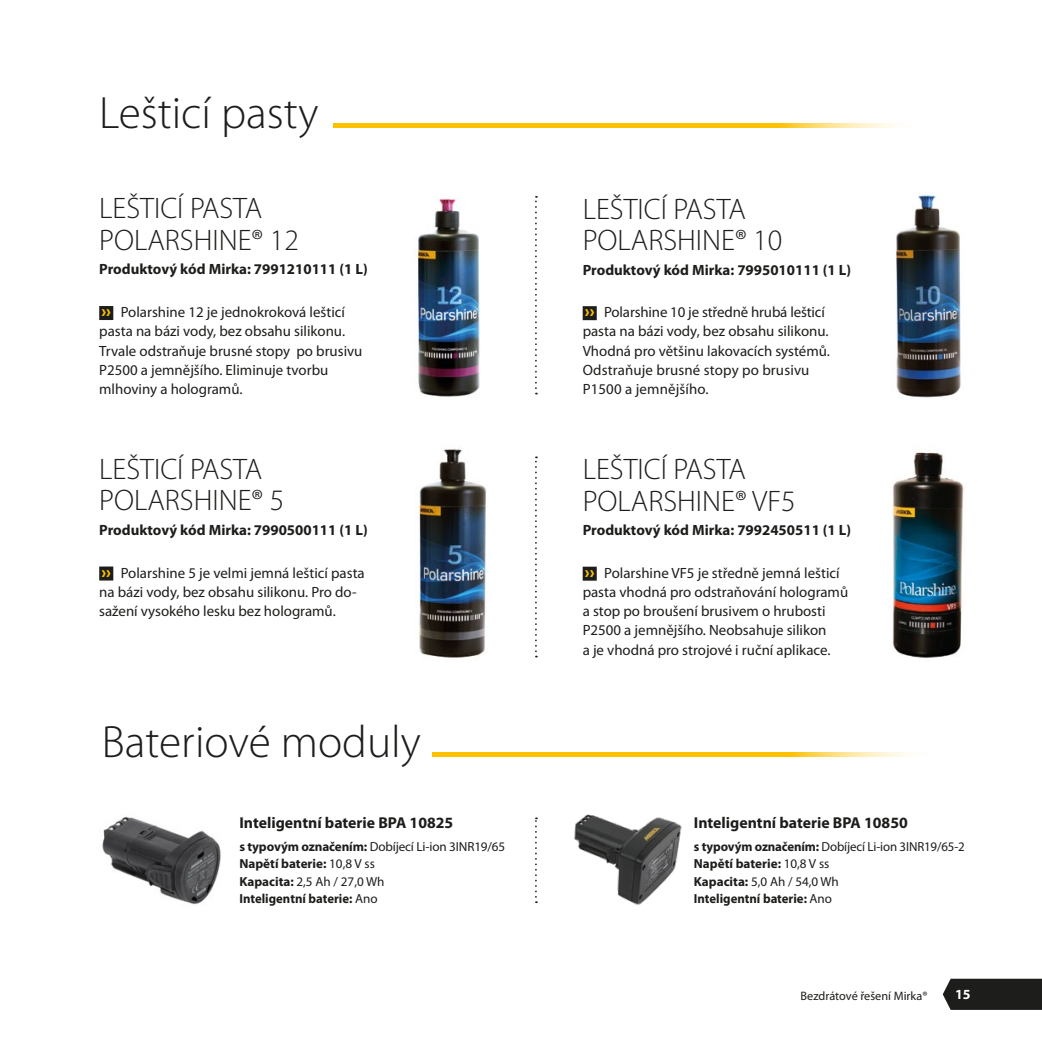
<style>
.page{position:relative;width:1042px;height:1042px;background:#fff}
.page>*{position:absolute;margin:0;border:0;box-sizing:border-box;transform-origin:0 0}
.t1{font:300 45.5px "Myriad Pro";color:#1d1d1b}
.t2{font:300 29.75px/31.5px "Myriad Pro";color:#1d1d1b}
.t3{font:700 15.75px "Myriad Pro";color:#1d1d1b}
.t4{font:14.88px/19.2px "Myriad Pro";color:#1d1d1b}
.t5{font:700 14.88px "Myriad Pro";color:#1d1d1b}
.t6{font:700 14px "Myriad Pro";color:#fff}
.t7{font:700 13.12px/17.5px "Myriad Pro";color:#1d1d1b}
.t8{font:12.25px "Myriad Pro";color:#1d1d1b}
.s1{font-weight:900;font-size:17.5px;color:#fdc100}
.s2{font-weight:400}
</style>
<div class="page">
<svg style="left:334px;top:123px;width:564px;height:5px;fill:#fdc100"></svg>
<svg style="left:535px;top:196px;width:2px;height:198px"></svg>
<img style="left:892px;top:452px;width:72px;height:206px">
<svg style="left:535px;top:456px;width:2px;height:201px"></svg>
<img style="left:417px;top:198px;width:63px;height:199px">
<img style="left:891px;top:194px;width:70px;height:204px">
<img style="left:418px;top:449px;width:69px;height:209px">
<svg style="left:433px;top:752px;width:477px;height:5px;fill:#fdc100"></svg>
<svg style="left:535px;top:817px;width:2px;height:86px"></svg>
<img style="left:574px;top:814px;width:108px;height:92px">
<img style="left:102px;top:816px;width:119px;height:89px">
<div style="left:99px;top:306px;width:14px;height:14px;background:#1d1d1b"></div>
<div style="left:583px;top:306px;width:14px;height:14px;background:#1d1d1b"></div>
<div style="left:99px;top:566px;width:14px;height:14px;background:#1d1d1b"></div>
<div style="left:583px;top:567px;width:14px;height:14px;background:#1d1d1b"></div>
<svg style="left:943px;top:978px;width:99px;height:32px"></svg>
<h1 class="t1" style="left:99px;top:88px;width:221px">Lešticí pasty</h1>
<h2 class="t2" style="left:99px;top:193px;width:201px">LEŠTICÍ PASTA<br>POLARSHINE® 12</h2>
<p class="t5" style="left:99px;top:260px;width:270px">Produktový kód Mirka: 7991210111 (1 L)</p>
<h2 class="t2" style="left:583px;top:193px;width:201px">LEŠTICÍ PASTA<br>POLARSHINE® 10</h2>
<p class="t5" style="left:583px;top:260px;width:270px">Produktový kód Mirka: 7995010111 (1 L)</p>
<p class="t4" style="left:99px;top:303px;width:265px"><span class="s1">››</span> Polarshine 12 je jednokroková lešticí pasta na bázi vody, bez obsahu silikonu.<br>Trvale odstraňuje brusné stopy po brusivu P2500 a jemnějšího. Eliminuje tvorbu mlhoviny a hologramů.</p>
<p class="t4" style="left:583px;top:303px;width:249px"><span class="s1">››</span> Polarshine 10 je středně hrubá lešticí pasta na bázi vody, bez obsahu silikonu.<br>Vhodná pro většinu lakovacích systémů.<br>Odstraňuje brusné stopy po brusivu P1500 a jemnějšího.</p>
<h2 class="t2" style="left:99px;top:454px;width:187px">LEŠTICÍ PASTA<br>POLARSHINE® 5</h2>
<p class="t5" style="left:99px;top:520px;width:270px">Produktový kód Mirka: 7990500111 (1 L)</p>
<h2 class="t2" style="left:583px;top:454px;width:214px">LEŠTICÍ PASTA<br>POLARSHINE® VF5</h2>
<p class="t5" style="left:583px;top:520px;width:270px">Produktový kód Mirka: 7992450511 (1 L)</p>
<p class="t4" style="left:99px;top:563px;width:267px"><span class="s1">››</span> Polarshine 5 je velmi jemná lešticí pasta na bázi vody, bez obsahu silikonu. Pro do&shy;sažení vysokého lesku bez hologramů.</p>
<p class="t4" style="left:583px;top:563px;width:267px"><span class="s1">››</span> Polarshine VF5 je středně jemná lešticí pasta vhodná pro odstraňování hologramů a stop po broušení brusivem o hrubosti P2500 a jemnějšího. Neobsahuje silikon<br>a je vhodná pro strojové i ruční aplikace.</p>
<h1 class="t1" style="left:102px;top:717px;width:321px">Bateriové moduly</h1>
<p class="t3" style="left:239px;top:812px;width:215px">Inteligentní baterie BPA 10825</p>
<p class="t7" style="left:239px;top:837px;width:267px">s typovým označením: <span class="s2">Dobíjecí Li-ion 3INR19/65<br></span>Napětí baterie: <span class="s2">10,8 V ss<br></span>Kapacita: <span class="s2">2,5 Ah / 27,0 Wh<br></span>Inteligentní baterie: <span class="s2">Ano</span></p>
<p class="t3" style="left:694px;top:812px;width:215px">Inteligentní baterie BPA 10850</p>
<p class="t7" style="left:694px;top:837px;width:272px">s typovým označením: <span class="s2">Dobíjecí Li-ion 3INR19/65-2<br></span>Napětí baterie: <span class="s2">10,8 V ss<br></span>Kapacita: <span class="s2">5,0 Ah / 54,0 Wh<br></span>Inteligentní baterie: <span class="s2">Ano</span></p>
<p class="t8" style="left:800px;top:989px;width:129px">Bezdrátové řešení Mirka®</p>
<p class="t6" style="left:955px;top:985px;width:17px">15</p>
</div>
